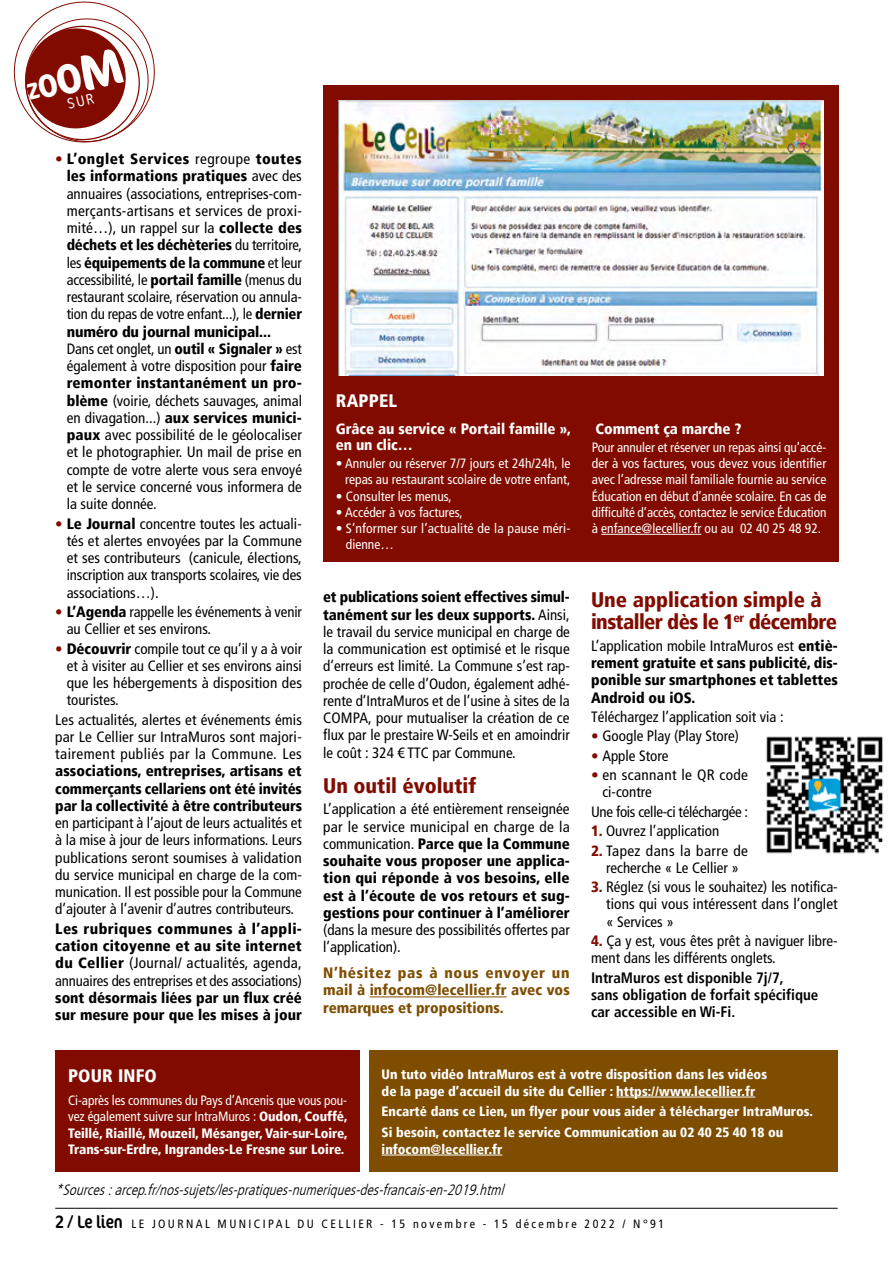
<style>
.page{position:relative;width:893px;height:1263px;background:#fff}
.page>*{position:absolute;margin:0;border:0;box-sizing:border-box;transform-origin:0 0}
.t1{font:900 condensed 21px/22.5px "Frutiger LT";letter-spacing:-.03em;color:#820b00}
.t2{font:900 condensed 21px "Frutiger LT";color:#820b00}
.t3{font:900 condensed 18px "Frutiger LT";letter-spacing:.01em;color:#fff}
.t4{font:condensed 15px/17.2px "Frutiger LT";color:#000;text-align:justify}
.t5{font:900 condensed 15px/17.2px "Frutiger LT";color:#000;text-align:justify}
.t6{font:900 condensed 15px/17.2px "Frutiger LT";letter-spacing:.005em;color:#7e4d00;text-align:justify}
.t7{font:700 condensed 15px/17.2px "Frutiger LT";color:#000}
.t8{font:italic 300 condensed 15px "Frutiger LT";color:#000}
.t9{font:900 condensed 15px/16.2px "Frutiger LT";letter-spacing:-.005em;color:#fff}
.t10{font:condensed 15px/17.2px "Frutiger LT";letter-spacing:.02em;color:#000}
.t11{font:condensed 15px "Frutiger LT";letter-spacing:-.02em;color:#000}
.t12{font:900 condensed 13.5px/16.5px "Frutiger LT";color:#fff}
.t13{font:condensed 13.5px/16.2px "Frutiger LT";color:#fff;text-align:right}
.t14{font:condensed 12px "Frutiger LT";letter-spacing:.2em;color:#000}
.s1{font-weight:900;color:#820b00}
.s2{font-weight:900}
.s3{font-weight:400}
.s4{font-family:"Cocon Pro";font-size:18px}
</style>
<div class="page">
<hr style="left:55px;top:1208px;width:783px;height:1px;background:#000">
<div style="left:323px;top:85px;width:516px;height:477px;background:#820b00"></div>
<hr style="left:601px;top:534px;width:100px;height:1px;background:#fff">
<hr style="left:370px;top:996px;width:137px;height:1px;background:#7e4d00">
<div style="left:55px;top:1050px;width:305px;height:122px;background:#820b00"></div>
<div style="left:369px;top:1050px;width:469px;height:122px;background:#7e4d00"></div>
<hr style="left:616px;top:1097px;width:139px;height:1px;background:#fff">
<hr style="left:382px;top:1155px;width:120px;height:1px;background:#fff">
<img style="left:766px;top:736px;width:117px;height:118px">
<img style="left:338px;top:101px;width:486px;height:274px">
<svg style="left:13px;top:1px;width:142px;height:142px"></svg>
<p class="t4" style="left:67px;top:150px;width:237px;text-align:left;text-indent:-11px"><span class="s1">•</span> <span class="s2">L’onglet Services</span> regroupe <span class="s2">toutes les informations pratiques</span> avec des annuaires (associations, entreprises-com&shy;merçants-artisans et services de proxi&shy;mité…), un rappel sur la <span class="s2">collecte des déchets et les déchèteries</span> du territoire, les <span class="s2">équipements de la commune</span> et leur accessibilité, le <span class="s2">portail famille</span> (menus du restaurant scolaire, réservation ou annula&shy;tion du repas de votre enfant...), le <span class="s2">dernier numéro du journal municipal...<br></span>Dans cet onglet, un <span class="s2">outil « Signaler »</span> est également à votre disposition pour <span class="s2">faire remonter instantanément un pro&shy;blème</span> (voirie, déchets sauvages, animal en divagation...) <span class="s2">aux services munici&shy;paux</span> avec possibilité de le géolocaliser et le photographier. Un mail de prise en compte de votre alerte vous sera envoyé et le service concerné vous informera de la suite donnée.</p>
<p class="t4" style="left:67px;top:515px;width:237px;text-indent:-11px"><span class="s1">•</span> <span class="s2">Le Journal</span> concentre toutes les actuali&shy;tés et alertes envoyées par la Commune et ses contributeurs (canicule, élections, inscription aux transports scolaires, vie des associations…).</p>
<p class="t4" style="left:67px;top:603px;width:237px;text-indent:-11px"><span class="s1">•</span> <span class="s2">L’Agenda</span> rappelle les événements à venir au Cellier et ses environs.</p>
<p class="t4" style="left:67px;top:640px;width:237px;text-indent:-11px"><span class="s1">•</span> <span class="s2">Découvrir</span> compile tout ce qu’il y a à voir et à visiter au Cellier et ses environs ainsi que les hébergements à disposition des touristes.</p>
<p class="t4" style="left:55px;top:711px;width:248px">Les actualités, alertes et événements émis par Le Cellier sur IntraMuros sont majori&shy;tairement publiés par la Commune. Les</p>
<p class="t5" style="left:55px;top:762px;width:248px">associations, entreprises, artisans et commerçants cellariens ont été invités par la collectivité à être contributeurs</p>
<p class="t4" style="left:55px;top:814px;width:248px">en participant à l’ajout de leurs actualités et à la mise à jour de leurs informations. Leurs publications seront soumises à validation du service municipal en charge de la com&shy;munication. Il est possible pour la Commune d’ajouter à l’avenir d’autres contributeurs.</p>
<p class="t5" style="left:55px;top:920px;width:248px">Les rubriques communes à l’appli&shy;cation citoyenne et au site internet du Cellier <span class="s3">(Journal/ actualités, agenda, annuaires des entreprises et des associations)</span></p>
<p class="t5" style="left:55px;top:989px;width:248px">sont désormais liées par un flux créé sur mesure pour que les mises à jour</p>
<p class="t3" style="left:336px;top:390px;width:63px">RAPPEL</p>
<p class="t9" style="left:336px;top:420px;width:237px">Grâce au service « Portail famille », en un clic…</p>
<p class="t13" style="left:336px;top:455px;width:236px">• Annuler ou réserver 7/7 jours et 24h/24h, le repas au restaurant scolaire de votre enfant,</p>
<p class="t13" style="left:336px;top:488px;width:117px">• Consulter les menus,</p>
<p class="t13" style="left:336px;top:504px;width:128px">• Accéder à vos factures,</p>
<p class="t13" style="left:346px;top:520px;width:226px;text-align:left;text-indent:-10px">• S’nformer sur l’actualité de la pause méri&shy;dienne…</p>
<p class="t4" style="left:323px;top:589px;width:248px"><span class="s2">et publications soient effectives simul&shy;tanément sur les deux supports.</span> Ainsi, le travail du service municipal en charge de la communication est optimisé et le risque d’erreurs est limité. La Commune s’est rap&shy;prochée de celle d’Oudon, également adhé&shy;rente d’IntraMuros et de l’usine à sites de la COMPA, pour mutualiser la création de ce flux par le prestaire W-Seils et en amoindrir le coût : 324 € TTC par Commune.</p>
<h1 class="t2" style="left:323px;top:773px;width:154px">Un outil évolutif</h1>
<p class="t5" style="left:323px;top:800px;width:248px"><span class="s3">L’application a été entièrement renseignée par le service municipal en charge de la communication.</span> Parce que la Commune souhaite vous proposer une applica&shy;tion qui réponde à vos besoins, elle est à l’écoute de vos retours et sug&shy;gestions pour continuer à l’améliorer</p>
<p class="t4" style="left:323px;top:921px;width:248px">(dans la mesure des possibilités offertes par l’application).</p>
<p class="t6" style="left:323px;top:964px;width:248px">N’hésitez pas à nous envoyer un mail à infocom@lecellier.fr avec vos remarques et propositions.</p>
<p class="t9" style="left:596px;top:420px;width:147px">Comment ça marche ?</p>
<p class="t13" style="left:592px;top:439px;width:236px;text-align:justify">Pour annuler et réserver un repas ainsi qu’accé&shy;der à vos factures, vous devez vous identifier avec l’adresse mail familiale fournie au service Éducation en début d’année scolaire. En cas de difficulté d’accès, contactez le service Éducation à enfance@lecellier.fr ou au 02 40 25 48 92.</p>
<h1 class="t1" style="left:591px;top:588px;width:247px">Une application simple à installer dès le 1<sup>er</sup> décembre</h1>
<p class="t5" style="left:591px;top:637px;width:248px"><span class="s3">L’application mobile IntraMuros est</span> entiè&shy;rement gratuite et sans publicité, dis&shy;ponible sur smartphones et tablettes Android ou iOS.</p>
<p class="t4" style="left:591px;top:708px;width:194px">Téléchargez l’application soit via :</p>
<p class="t4" style="left:591px;top:728px;width:150px"><span class="s1">•</span> Google Play (Play Store)</p>
<p class="t4" style="left:591px;top:747px;width:79px"><span class="s1">•</span> Apple Store</p>
<p class="t10" style="left:602px;top:766px;width:147px;text-indent:-11px"><span class="s1">•</span> en scannant le QR code ci-contre</p>
<p class="t11" style="left:591px;top:803px;width:159px">Une fois celle-ci téléchargée :</p>
<p class="t4" style="left:591px;top:822px;width:130px"><span class="s1">1.</span> Ouvrez l’application</p>
<p class="t4" style="left:591px;top:842px;width:159px;text-align:center"><span class="s1">2.</span> Tapez dans la barre de recherche « Le Cellier »</p>
<p class="t4" style="left:606px;top:878px;width:233px;text-indent:-15px"><span class="s1">3.</span> Réglez (si vous le souhaitez) les notifica&shy;tions qui vous intéressent dans l’onglet « Services »</p>
<p class="t4" style="left:591px;top:932px;width:248px"><span class="s1">4.</span> Ça y est, vous êtes prêt à naviguer libre&shy;ment dans les différents onglets.</p>
<p class="t7" style="left:591px;top:969px;width:229px">IntraMuros est disponible 7j/7,<br>sans obligation de forfait spécifique car accessible en Wi-Fi.</p>
<p class="t12" style="left:382px;top:1066px;width:387px">Un tuto vidéo IntraMuros est à votre disposition dans les vidéos de la page d’accueil du site du Cellier : https://www.lecellier.fr</p>
<p class="t12" style="left:382px;top:1101px;width:433px;line-height:20.7px">Encarté dans ce Lien, un flyer pour vous aider à télécharger IntraMuros.<br>Si besoin, contactez le service Communication au 02 40 25 40 18 ou</p>
<p class="t12" style="left:382px;top:1141px;width:122px">infocom@lecellier.fr</p>
<p class="t8" style="left:55px;top:1181px;width:454px">*Sources:arcep.fr/nos-sujets/les-pratiques-numeriques-des-francais-en-2019.html</p>
<p class="t3" style="left:68px;top:1065px;width:90px">POUR INFO</p>
<p class="t12" style="left:68px;top:1092px;width:281px;text-align:justify"><span class="s3">Ci-après les communes du Pays d’Ancenis que vous pou&shy;vez également suivre sur IntraMuros :</span> Oudon, Couffé, Teillé, Riaillé, Mouzeil, Mésanger, Vair-sur-Loire, Trans-sur-Erdre, Ingrandes-Le Fresne sur Loire.</p>
<p class="t14" style="left:55px;top:1216px;width:610px"><span class="s4">2 / Le lien</span> LE JOURNAL MUNICIPAL DU CELLIER - 15 novembre - 15 décembre 2022 / N°91</p>
</div>
